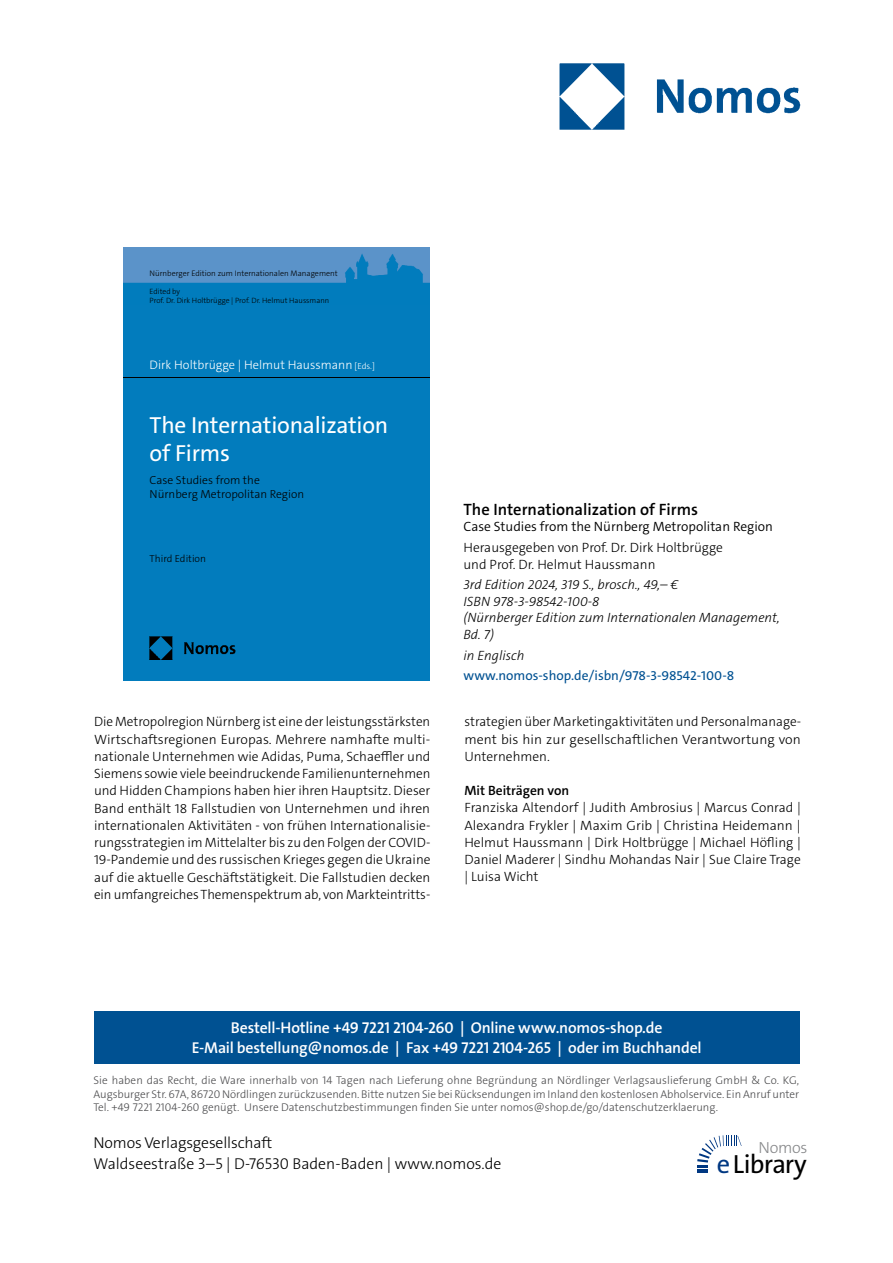
<style>
.page{position:relative;width:893px;height:1263px;background:#fff}
.page>*{position:absolute;margin:0;border:0;box-sizing:border-box;transform-origin:0 0}
.t1{font:26.4px "The Sans Os F";letter-spacing:-.03em;color:#000}
.t2{font:23.4px/28px "The Sans C5";letter-spacing:-.01em;color:#fff}
.t3{font:600 16.5px "The Sans C5";color:#000}
.t4{font:300 16.2px "The Sans Os F";letter-spacing:-.02em;color:#87888a}
.t5{font:600 15.75px/21px "The Sans Os F";letter-spacing:-.01em;color:#fff;text-align:center}
.t6{font:300 15.75px/21px "The Sans Os F";color:#000}
.t7{font:300 13.5px/17.2px "The Sans C5";color:#000;text-align:justify}
.t8{font:italic 300 13.5px/16.5px "The Sans C5";color:#000}
.t9{font:300 13.5px "The Sans C5";color:#000}
.t10{font:13.5px "The Sans C5";color:#005192}
.t11{font:600 13.5px "The Sans C5";color:#000}
.t12{font:300 12.45px "The Sans C5";color:#fff}
.t13{font:300 11.7px/14px "The Sans C5";color:#000}
.t14{font:300 11.25px/13.5px "The Sans Os F";color:#4b4b4d;text-align:justify}
.t15{font:300 10.2px "The Sans C5";color:#000}
.t16{font:300 8.1px "The Sans C5";color:#000}
.t17{font:300 7.65px/9.1px "The Sans C5";color:#000}
.s1{font-size:8.7px}
.s2{color:#003882}
</style>
<div class="page">
<img style="left:559px;top:63px;width:242px;height:67px">
<div style="left:94px;top:1011px;width:705px;height:52px;background:#005192"></div>
<svg style="left:697px;top:1135px;width:45px;height:38px"></svg>
<div style="left:123px;top:248px;width:306px;height:432px;background:#027cbd"></div>
<hr style="left:123px;top:377px;width:306px;height:1px;background:#000">
<img style="left:149px;top:636px;width:87px;height:24px">
<img style="left:123px;top:248px;width:306px;height:35px">
<p class="t16" style="left:150px;top:268px;width:190px">Nürnberger Edition zum Internationalen Management</p>
<p class="t17" style="left:150px;top:286px;width:181px">Edited by<br>Prof. Dr. Dirk Holtbrügge | Prof. Dr. Helmut Haussmann</p>
<p class="t12" style="left:150px;top:356px;width:227px">Dirk Holtbrügge | Helmut Haussmann <span class="s1">[Eds.]</span></p>
<h2 class="t2" style="left:150px;top:411px;width:240px">The Internationalization of Firms</h2>
<p class="t13" style="left:150px;top:473px;width:156px">Case Studies from the<br>Nürnberg Metropolitan Region</p>
<p class="t15" style="left:150px;top:551px;width:58px">Third Edition</p>
<p class="t3" style="left:463px;top:499px;width:236px">The Internationalization of Firms</p>
<p class="t9" style="left:463px;top:518px;width:311px">Case Studies from the Nürnberg Metropolitan Region</p>
<p class="t7" style="left:463px;top:539px;width:261px;line-height:16.5px">Herausgegeben von Prof. Dr. Dirk Holtbrügge und Prof. Dr. Helmut Haussmann</p>
<p class="t8" style="left:463px;top:577px;width:318px">3rd Edition 2024, 319 S., brosch., 49,– €<br>ISBN 978-3-98542-100-8<br>(Nürnberger Edition zum Internationalen Management,<br>Bd. 7)</p>
<p class="t8" style="left:463px;top:647px;width:63px">in Englisch</p>
<p class="t10" style="left:463px;top:667px;width:272px">www.nomos-shop.de/isbn/978-3-98542-100-8</p>
<p class="t7" style="left:94px;top:713px;width:338px">Die Metropolregion Nürnberg ist eine der leistungsstärksten Wirtschaftsregionen Europas. Mehrere namhafte multi&shy;nationale Unternehmen wie Adidas, Puma, Schaeffler und Siemens sowie viele beeindruckende Familienunternehmen und Hidden Champions haben hier ihren Hauptsitz. Dieser Band enthält 18 Fallstudien von Unternehmen und ihren internationalen Aktivitäten - von frühen Internationalisie&shy;rungsstrategien im Mittelalter bis zu den Folgen der COVID-19-Pandemie und des russischen Krieges gegen die Ukraine auf die aktuelle Geschäftstätigkeit. Die Fallstudien decken ein umfangreiches Themenspektrum ab, von Markteintritts-</p>
<p class="t7" style="left:464px;top:713px;width:338px">strategien über Marketingaktivitäten und Personalmanage&shy;ment bis hin zur gesellschaftlichen Verantwortung von Unternehmen.</p>
<p class="t11" style="left:464px;top:782px;width:106px">Mit Beiträgen von</p>
<p class="t7" style="left:464px;top:799px;width:338px">Franziska Altendorf | Judith Ambrosius | Marcus Conrad | Alexandra Frykler | Maxim Grib | Christina Heidemann | Helmut Haussmann | Dirk Holtbrügge | Michael Höfling | Daniel Maderer | Sindhu Mohandas Nair | Sue Claire Trage | Luisa Wicht</p>
<p class="t5" style="left:192px;top:1017px;width:511px">Bestell-Hotline +49 7221 2104-260 | Online www.nomos-shop.de<br>E-Mail bestellung@nomos.de | Fax +49 7221 2104-265 | oder im Buchhandel</p>
<p class="t14" style="left:94px;top:1074px;width:707px">Sie haben das Recht, die Ware innerhalb von 14 Tagen nach Lieferung ohne Begründung an Nördlinger Verlagsauslieferung GmbH &amp; Co. KG, Augsburger Str. 67A, 86720 Nördlingen zurückzusenden. Bitte nutzen Sie bei Rücksendungen im Inland den kostenlosen Abholservice. Ein Anruf unter Tel. +49 7221 2104-260 genügt. Unsere Datenschutzbestimmungen finden Sie unter nomos@shop.de/go/datenschutzerklaerung.</p>
<p class="t6" style="left:94px;top:1133px;width:409px">Nomos Verlagsgesellschaft<br>Waldseestraße 3–5 | D-76530 Baden-Baden | www.nomos.de</p>
<p class="t4" style="left:758px;top:1137px;width:51px">Nomos</p>
<h1 class="t1" style="left:717px;top:1153px;width:91px"><span class="s2">e</span>Library</h1>
</div>
